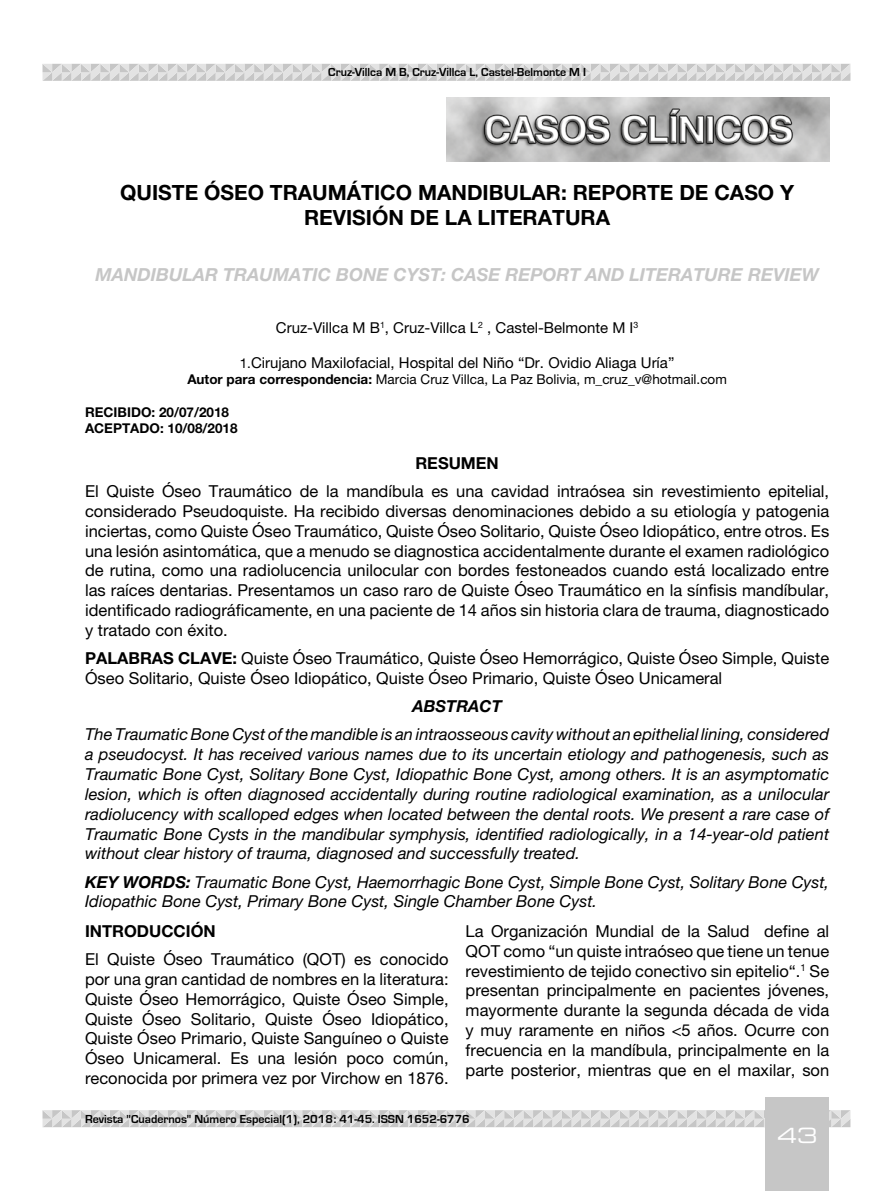
<style>
.page{position:relative;width:893px;height:1191px;background:#fff}
.page>*{position:absolute;margin:0;border:0;box-sizing:border-box;transform-origin:0 0}
.t1{font:700 21px/25.2px "Helvetica Neue LT Std";color:#000;text-align:center}
.t2{font:21px "Eurostile LT Std Ex 2";color:#fff}
.t3{font:italic 700 18px "Helvetica Neue LT Std";color:#c6c6c6}
.t4{font:16.5px/19.8px "Helvetica Neue LT Std";color:#000;text-align:justify}
.t5{font:italic 16.5px/19.8px "Helvetica Neue LT Std";color:#000;text-align:justify}
.t6{font:700 16.5px "Helvetica Neue LT Std";color:#000}
.t7{font:italic 700 16.5px "Helvetica Neue LT Std";color:#000}
.t8{font:15px "Helvetica Neue LT Std";color:#000}
.t9{font:13.5px "Helvetica Neue LT Std";color:#000}
.t10{font:700 13.5px/16.2px "Helvetica Neue LT Std";color:#000}
.t11{font:700 12px "Eurostile";color:#000}
.s1{font-size:13.5px}
.s2{font-weight:700}
</style>
<div class="page">
<svg style="left:43px;top:64px;width:807px;height:17px;background:#d6d6d6"></svg>
<svg style="left:43px;top:1110px;width:807px;height:17px;background:#d7d7d7"></svg>
<div style="left:765px;top:1097px;width:64px;height:94px;background:#c6c6c6"></div>
<img style="left:446px;top:98px;width:383px;height:64px">
<p class="t11" style="left:328px;top:66px;width:259px">Cruz-Villca M B, Cruz-Villca L, Castel-Belmonte M I</p>
<p class="t1" style="left:120px;top:179px;width:675px">QUISTE ÓSEO TRAUMÁTICO MANDIBULAR: REPORTE DE CASO Y<br>REVISIÓN DE LA LITERATURA</p>
<p class="t3" style="left:96px;top:263px;width:725px">MANDIBULAR TRAUMATIC BONE CYST: CASE REPORT AND LITERATURE REVIEW</p>
<p class="t8" style="left:276px;top:319px;width:364px">Cruz-Villca M B<sup>1</sup>, Cruz-Villca L<sup>2</sup> , Castel-Belmonte M I<sup>3</sup></p>
<p class="t8" style="left:240px;top:354px;width:436px"><span class="s1">1.</span>Cirujano Maxilofacial, Hospital del Niño “Dr. Ovidio Aliaga Uría”</p>
<p class="t9" style="left:187px;top:371px;width:541px"><span class="s2">Autor para correspondencia:</span> Marcia Cruz Villca, La Paz Bolivia, m_cruz_v@hotmail.com</p>
<p class="t10" style="left:85px;top:403px;width:154px">RECIBIDO: 20/07/2018<br>ACEPTADO: 10/08/2018</p>
<p class="t6" style="left:415px;top:453px;width:85px">RESUMEN</p>
<p class="t4" style="left:85px;top:481px;width:746px">El Quiste Óseo Traumático de la mandíbula es una cavidad intraósea sin revestimiento epitelial, considerado Pseudoquiste. Ha recibido diversas denominaciones debido a su etiología y patogenia inciertas, como Quiste Óseo Traumático, Quiste Óseo Solitario, Quiste Óseo Idiopático, entre otros. Es una lesión asintomática, que a menudo se diagnostica accidentalmente durante el examen radiológico de rutina, como una radiolucencia unilocular con bordes festoneados cuando está localizado entre las raíces dentarias. Presentamos un caso raro de Quiste Óseo Traumático en la sínfisis mandíbular, identificado radiográficamente, en una paciente de 14 años sin historia clara de trauma, diagnosticado y tratado con éxito.</p>
<p class="t4" style="left:85px;top:648px;width:746px"><span class="s2">PALABRAS CLAVE:</span> Quiste Óseo Traumático, Quiste Óseo Hemorrágico, Quiste Óseo Simple, Quiste<br>Óseo Solitario, Quiste Óseo Idiopático, Quiste Óseo Primario, Quiste Óseo Unicameral</p>
<p class="t7" style="left:412px;top:696px;width:91px">ABSTRACT</p>
<p class="t5" style="left:85px;top:724px;width:746px">The Traumatic Bone Cyst of the mandible is an intraosseous cavity without an epithelial lining, considered a pseudocyst. It has received various names due to its uncertain etiology and pathogenesis, such as Traumatic Bone Cyst, Solitary Bone Cyst, Idiopathic Bone Cyst, among others. It is an asymptomatic lesion, which is often diagnosed accidentally during routine radiological examination, as a unilocular radiolucency with scalloped edges when located between the dental roots. We present a rare case of Traumatic Bone Cysts in the mandibular symphysis, identified radiologically, in a 14-year-old patient without clear history of trauma, diagnosed and successfully treated.</p>
<p class="t5" style="left:85px;top:871px;width:746px"><span class="s2">KEY WORDS:</span> Traumatic Bone Cyst, Haemorrhagic Bone Cyst, Simple Bone Cyst, Solitary Bone Cyst,<br>Idiopathic Bone Cyst, Primary Bone Cyst, Single Chamber Bone Cyst.</p>
<p class="t6" style="left:85px;top:920px;width:132px">INTRODUCCIÓN</p>
<p class="t4" style="left:85px;top:949px;width:365px">El Quiste Óseo Traumático (QOT) es conocido por una gran cantidad de nombres en la literatura:<br>Quiste Óseo Hemorrágico, Quiste Óseo Simple, Quiste Óseo Solitario, Quiste Óseo Idiopático, Quiste Óseo Primario, Quiste Sanguíneo o Quiste Óseo Unicameral. Es una lesión poco común, reconocida por primera vez por Virchow en 1876.</p>
<p class="t4" style="left:466px;top:921px;width:365px">La Organización Mundial de la Salud define al QOT como “un quiste intraóseo que tiene un tenue revestimiento de tejido conectivo sin epitelio“.<sup>1</sup> Se presentan principalmente en pacientes jóvenes, mayormente durante la segunda década de vida y muy raramente en niños &lt;5 años. Ocurre con frecuencia en la mandíbula, principalmente en la parte posterior, mientras que en el maxilar, son</p>
<p class="t11" style="left:85px;top:1112px;width:386px">Revista "Cuadernos" Número Especial(1), 2018: 41-45. ISSN 1652-6776</p>
<p class="t2" style="left:777px;top:1121px;width:42px">43</p>
</div>
